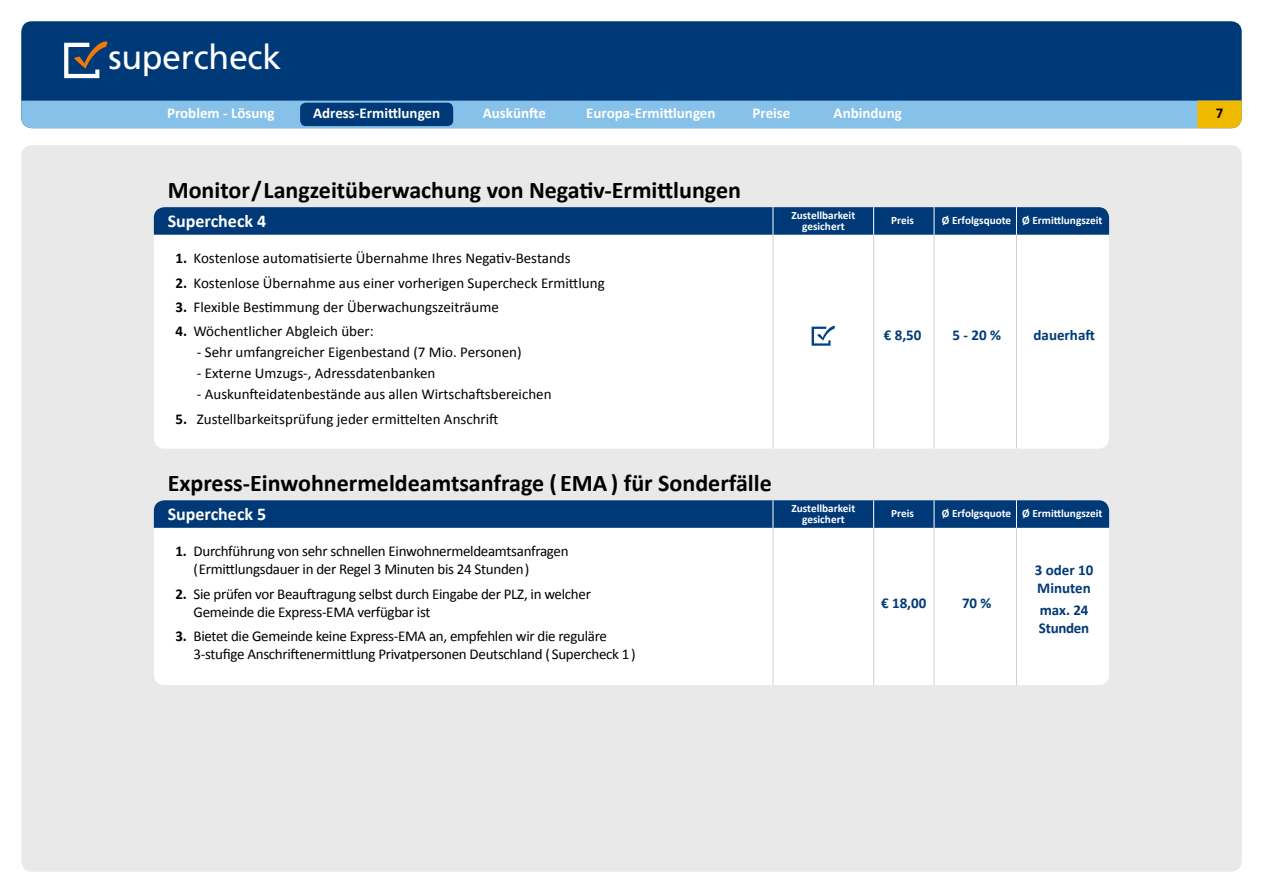
<style>
.page{position:relative;width:1263px;height:893px;background:#fff}
.page>*{position:absolute;margin:0;border:0;box-sizing:border-box;transform-origin:0 0}
.t1{font:34.05px "Frutiger";letter-spacing:-.01em;color:#fff}
.t2{font:700 24px "Calibri";color:#000}
.t3{font:700 18px "Calibri";color:#fff}
.t4{font:15px/18px "Calibri";letter-spacing:-.01em;color:#000}
.t5{font:700 15px "Calibri";color:#fff}
.t6{font:700 15px/18px "Calibri";color:#003978}
.t7{font:700 15px/18px "Calibri";letter-spacing:-.02em;color:#003978}
.t8{font:700 15px "Calibri";color:#000}
.t9{font:700 11.25px/11.2px "Calibri";color:#fff;text-align:center}
.s1{font-weight:700}
</style>
<div class="page">
<div style="left:21px;top:145px;width:1221px;height:727px;background:#e9e9e9;border-radius:11px"></div>
<div style="left:154px;top:500px;width:955px;height:185px;background:#fff;border-radius:11px"></div>
<svg style="left:154px;top:500px;width:955px;height:28px;background:#053d7a"></svg>
<hr style="left:773px;top:528px;width:1px;height:157px;background:#cfd0d0">
<hr style="left:873px;top:528px;width:1px;height:157px;background:#cfd0d0">
<hr style="left:934px;top:528px;width:1px;height:157px;background:#cfd0d0">
<hr style="left:1016px;top:528px;width:1px;height:157px;background:#cfd0d0">
<div style="left:21px;top:21px;width:1221px;height:107px;background:#003978;border-radius:11px"></div>
<svg style="left:21px;top:101px;width:1221px;height:27px;background:#7bb2d5"></svg>
<div style="left:154px;top:207px;width:955px;height:242px;background:#fff;border-radius:11px"></div>
<svg style="left:154px;top:207px;width:955px;height:28px;background:#053d7a"></svg>
<hr style="left:773px;top:235px;width:1px;height:214px;background:#cfd0d0">
<hr style="left:873px;top:235px;width:1px;height:214px;background:#cfd0d0">
<hr style="left:934px;top:235px;width:1px;height:214px;background:#cfd0d0">
<hr style="left:1016px;top:235px;width:1px;height:214px;background:#cfd0d0">
<svg style="left:812px;top:326px;width:23px;height:20px"></svg>
<svg style="left:64px;top:41px;width:44px;height:37px"></svg>
<h1 class="t1" style="left:108px;top:38px;width:174px">supercheck</h1>
<p class="t5" style="left:167px;top:103px;width:109px">Problem - Lösung</p>
<p class="t5" style="left:313px;top:103px;width:129px">Adress-Ermittlungen</p>
<p class="t5" style="left:483px;top:103px;width:65px">Auskünfte</p>
<p class="t5" style="left:586px;top:103px;width:131px">Europa-Ermittlungen</p>
<p class="t5" style="left:752px;top:103px;width:39px">Preise</p>
<p class="t5" style="left:834px;top:103px;width:70px">Anbindung</p>
<p class="t8" style="left:1216px;top:103px;width:9px">7</p>
<h2 class="t2" style="left:168px;top:173px;width:575px">Monitor/Langzeitüberwachung von Negativ-Ermittlungen</h2>
<p class="t3" style="left:168px;top:208px;width:100px">Supercheck 4</p>
<p class="t9" style="left:791px;top:209px;width:65px">Zustellbarkeit gesichert</p>
<p class="t9" style="left:891px;top:214px;width:24px">Preis</p>
<p class="t9" style="left:942px;top:214px;width:162px">Ø Erfolgsquote Ø Ermittlungszeit</p>
<p class="t4" style="left:176px;top:249px;width:397px"><span class="s1">1.</span> Kostenlose automatisierte Übernahme Ihres Negativ-Bestands</p>
<p class="t4" style="left:176px;top:273px;width:431px"><span class="s1">2.</span> Kostenlose Übernahme aus einer vorherigen Supercheck Ermittlung</p>
<p class="t4" style="left:176px;top:298px;width:325px"><span class="s1">3.</span> Flexible Bestimmung der Überwachungszeiträume</p>
<p class="t4" style="left:176px;top:322px;width:200px"><span class="s1">4.</span> Wöchentlicher Abgleich über:</p>
<p class="t4" style="left:197px;top:343px;width:326px">- Sehr umfangreicher Eigenbestand (7 Mio. Personen)</p>
<p class="t4" style="left:197px;top:364px;width:240px">- Externe Umzugs-, Adressdatenbanken</p>
<p class="t4" style="left:197px;top:385px;width:356px">- Auskunfteidatenbestände aus allen Wirtschaftsbereichen</p>
<p class="t4" style="left:176px;top:409px;width:324px"><span class="s1">5.</span> Zustellbarkeitsprüfung jeder ermittelten Anschrift</p>
<p class="t6" style="left:884px;top:325px;width:39px">€ 8,50</p>
<p class="t6" style="left:952px;top:325px;width:50px">5 - 20 %</p>
<p class="t6" style="left:1033px;top:325px;width:63px">dauerhaft</p>
<h2 class="t2" style="left:168px;top:466px;width:606px">Express-Einwohnermeldeamtsanfrage ( EMA ) für Sonderfälle</h2>
<p class="t3" style="left:168px;top:501px;width:100px">Supercheck 5</p>
<p class="t9" style="left:791px;top:502px;width:65px">Zustellbarkeit gesichert</p>
<p class="t9" style="left:891px;top:507px;width:24px">Preis</p>
<p class="t9" style="left:942px;top:507px;width:162px">Ø Erfolgsquote Ø Ermittlungszeit</p>
<p class="t4" style="left:194px;top:542px;width:377px;text-indent:-18px"><span class="s1">1.</span> Durchführung von sehr schnellen Einwohnermeldeamtsanfragen ( Ermittlungsdauer in der Regel 3 Minuten bis 24 Stunden )</p>
<p class="t4" style="left:194px;top:584px;width:399px;text-indent:-18px"><span class="s1">2.</span> Sie prüfen vor Beauftragung selbst durch Eingabe der PLZ, in welcher<br>Gemeinde die Express-EMA verfügbar ist</p>
<p class="t4" style="left:194px;top:627px;width:444px;text-indent:-18px"><span class="s1">3.</span> Bietet die Gemeinde keine Express-EMA an, empfehlen wir die reguläre<br>3-stufige Anschriftenermittlung Privatpersonen Deutschland ( Supercheck 1 )</p>
<p class="t6" style="left:1035px;top:560px;width:60px">3 oder 10<br>Minuten</p>
<p class="t7" style="left:1039px;top:601px;width:52px">max. 24<br>Stunden</p>
<p class="t6" style="left:962px;top:593px;width:31px">70 %</p>
<p class="t6" style="left:881px;top:593px;width:47px">€ 18,00</p>
</div>
